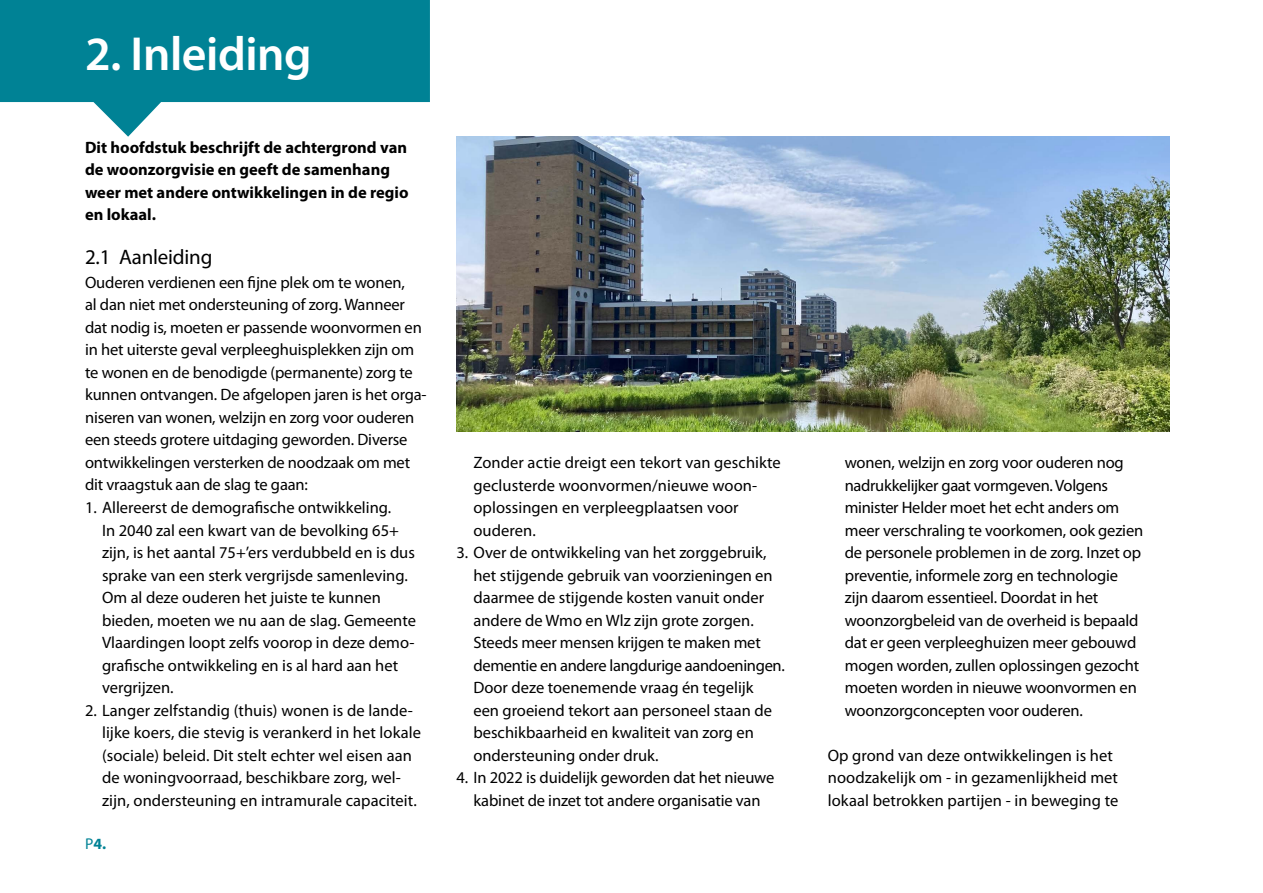
<style>
.page{position:relative;width:1263px;height:893px;background:#fff}
.page>*{position:absolute;margin:0;border:0;box-sizing:border-box;transform-origin:0 0}
.t1{font:600 48px "Myriad Pro";letter-spacing:-.01em;color:#fff}
.t2{font:21px "Myriad Pro";letter-spacing:-.01em;color:#000}
.t3{font:16.5px/22.5px "Myriad Pro";letter-spacing:-.005em;color:#000}
.t4{font:700 16.5px/22.5px "Myriad Pro";color:#000}
.t5{font:700 15.6px "Myriad Pro";color:#008295}
.s1{font-weight:400}
</style>
<div class="page">
<img style="left:456px;top:136px;width:713px;height:296px">
<svg style="left:0;top:0;width:430px;height:137px;fill:#008295"></svg>
<h1 class="t1" style="left:85px;top:23px;width:228px">2. Inleiding</h1>
<p class="t4" style="left:85px;top:136px;width:325px">Dit hoofdstuk beschrijft de achtergrond van de woonzorgvisie en geeft de samenhang weer met andere ontwikkelingen in de regio en lokaal.</p>
<p class="t2" style="left:85px;top:244px;width:129px">2.1 Aanleiding</p>
<p class="t3" style="left:85px;top:271px;width:343px">Ouderen verdienen een fijne plek om te wonen,<br>al dan niet met ondersteuning of zorg. Wanneer dat nodig is, moeten er passende woonvormen en in het uiterste geval verpleeghuisplekken zijn om te wonen en de benodigde (permanente) zorg te kunnen ontvangen. De afgelopen jaren is het orga&shy;niseren van wonen, welzijn en zorg voor ouderen een steeds grotere uitdaging geworden. Diverse ontwikkelingen versterken de noodzaak om met dit vraagstuk aan de slag te gaan:</p>
<p class="t3" style="left:102px;top:496px;width:315px;text-indent:-17px">1. Allereerst de demografische ontwikkeling.<br>In 2040 zal een kwart van de bevolking 65+ zijn, is het aantal 75+’ers verdubbeld en is dus sprake van een sterk vergrijsde samenleving.<br>Om al deze ouderen het juiste te kunnen bieden, moeten we nu aan de slag. Gemeente Vlaardingen loopt zelfs voorop in deze demo&shy;grafische ontwikkeling en is al hard aan het vergrijzen.</p>
<p class="t3" style="left:102px;top:698px;width:321px;text-indent:-17px">2. Langer zelfstandig (thuis) wonen is de lande&shy;lijke koers, die stevig is verankerd in het lokale (sociale) beleid. Dit stelt echter wel eisen aan de woningvoorraad, beschikbare zorg, wel&shy;zijn, ondersteuning en intramurale capaciteit.</p>
<p class="t5" style="left:85px;top:834px;width:23px"><span class="s1">P</span>4.</p>
<p class="t3" style="left:473px;top:451px;width:309px">Zonder actie dreigt een tekort van geschikte geclusterde woonvormen/nieuwe woon&shy;oplossingen en verpleegplaatsen voor ouderen.</p>
<p class="t3" style="left:473px;top:541px;width:313px;text-indent:-17px">3. Over de ontwikkeling van het zorggebruik, het stijgende gebruik van voorzieningen en daarmee de stijgende kosten vanuit onder andere de Wmo en Wlz zijn grote zorgen.<br>Steeds meer mensen krijgen te maken met dementie en andere langdurige aandoeningen.<br>Door deze toenemende vraag én tegelijk<br>een groeiend tekort aan personeel staan de beschikbaarheid en kwaliteit van zorg en ondersteuning onder druk.</p>
<p class="t3" style="left:456px;top:766px;width:319px;text-align:center">4. In 2022 is duidelijk geworden dat het nieuwe kabinet de inzet tot andere organisatie van</p>
<p class="t3" style="left:845px;top:451px;width:300px">wonen, welzijn en zorg voor ouderen nog nadrukkelijker gaat vormgeven. Volgens minister Helder moet het echt anders om meer verschraling te voorkomen, ook gezien de personele problemen in de zorg. Inzet op preventie, informele zorg en technologie zijn daarom essentieel. Doordat in het woonzorgbeleid van de overheid is bepaald dat er geen verpleeghuizen meer gebouwd mogen worden, zullen oplossingen gezocht moeten worden in nieuwe woonvormen en woonzorgconcepten voor ouderen.</p>
<p class="t3" style="left:828px;top:744px;width:292px">Op grond van deze ontwikkelingen is het noodzakelijk om - in gezamenlijkheid met lokaal betrokken partijen - in beweging te</p>
</div>
